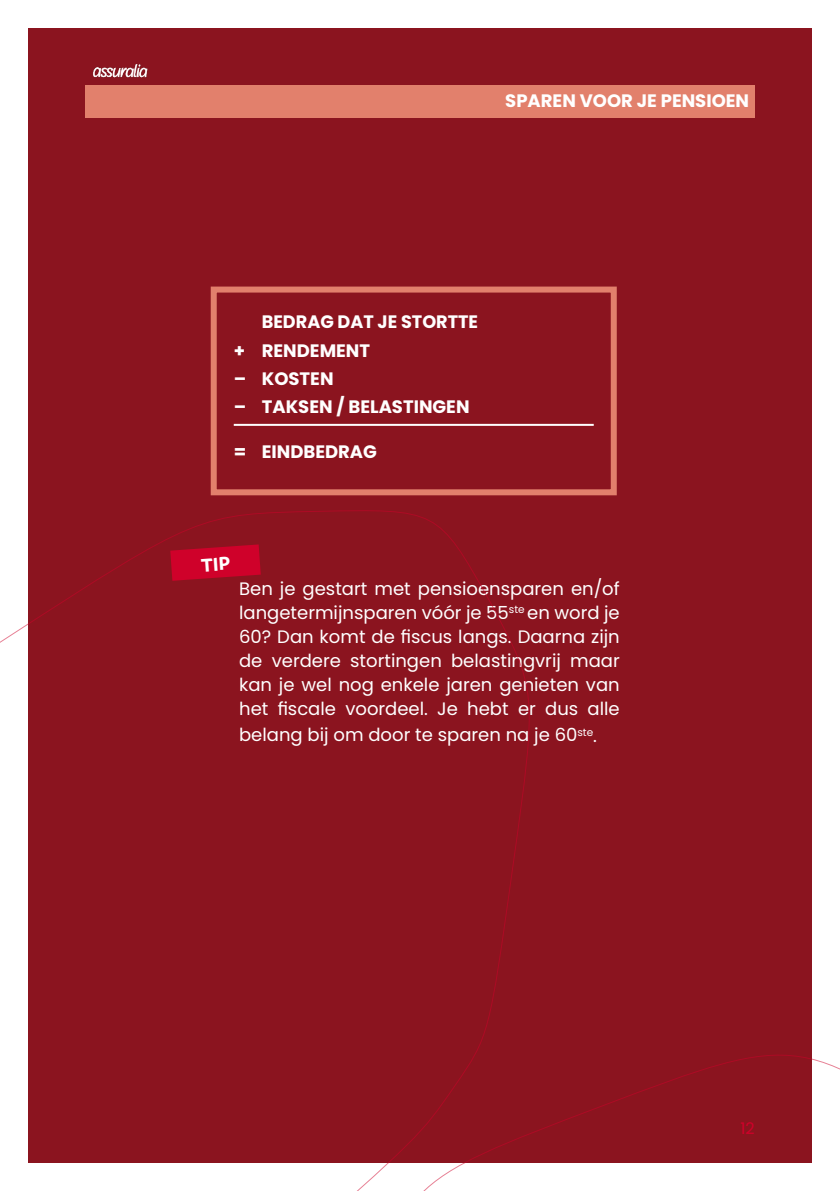
<style>
.page{position:relative;width:840px;height:1191px;background:#fff}
.page>*{position:absolute;margin:0;border:0;box-sizing:border-box;transform-origin:0 0}
.t1{font:18px/24px "Poppins";color:#fff;text-align:justify}
.t2{font:700 18px/28px "Poppins";color:#fff}
.t3{font:16px "Poppins";color:#cf012a}
</style>
<div class="page">
<div style="left:28px;top:28px;width:783px;height:1134px;background:#8b141f"></div>
<div style="left:85px;top:85px;width:669px;height:33px;background:#e2806c"></div>
<img style="left:92px;top:64px;width:56px;height:14px">
<hr style="left:234px;top:424px;width:359px;height:2px;background:#fff">
<div style="left:210px;top:286px;width:406px;height:209px;border:6px solid #e2806c"></div>
<svg style="left:538px;top:1029px;width:301px;height:134px"></svg>
<svg style="left:0;top:510px;width:538px;height:681px"></svg>
<svg style="left:170px;top:544px;width:90px;height:37px"></svg>
<p class="t2" style="left:505px;top:87px;width:245px">SPAREN VOOR JE PENSIOEN</p>
<p class="t2" style="left:234px;top:308px;width:246px;text-indent:28px">BEDRAG DAT JE STORTTE + RENDEMENT</p>
<p class="t2" style="left:234px;top:364px;width:101px">– KOSTEN</p>
<p class="t2" style="left:234px;top:392px;width:237px">– TAKSEN / BELASTINGEN</p>
<p class="t2" style="left:234px;top:437px;width:145px">= EINDBEDRAG</p>
<p class="t1" style="left:239px;top:577px;width:382px">Ben je gestart met pensioensparen en/of langetermijnsparen vóór je 55<sup>ste</sup> en word je 60? Dan komt de fiscus langs. Daarna zijn de verdere stortingen belastingvrij maar kan je wel nog enkele jaren genieten van het fiscale voordeel. Je hebt er dus alle</p>
<p class="t1" style="left:239px;top:723px;width:359px">belang bij om door te sparen na je 60<sup>ste</sup>.</p>
<p class="t3" style="left:740px;top:1119px;width:16px">12</p>
</div>
